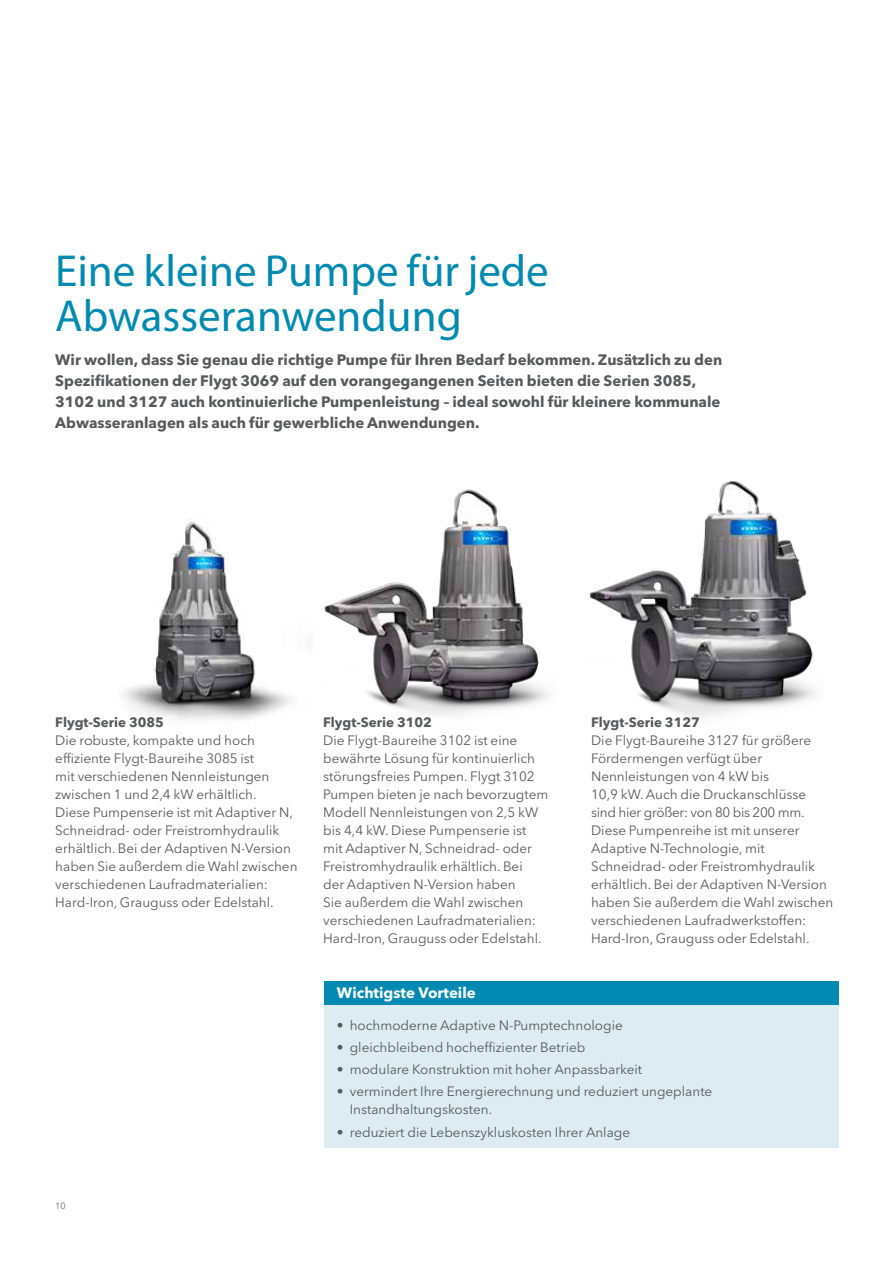
<style>
.page{position:relative;width:893px;height:1263px;background:#fff}
.page>*{position:absolute;margin:0;border:0;box-sizing:border-box;transform-origin:0 0}
.t1{font:45px/45px "Myriad Pro";color:#008ab1}
.t2{font:700 15px/21px "Avenir Next LT Pro";color:#58595b}
.t3{font:700 15px "Avenir Next LT Pro";color:#fff}
.t4{font:13.5px/18px "Avenir Next LT Pro";color:#58595b}
.t5{font:700 13.5px "Avenir Next LT Pro";color:#58595b}
.t6{font:9px "Avenir Next LT Pro";color:#6d6e71}
</style>
<div class="page">
<div style="left:324px;top:1003px;width:515px;height:145px;background:#ddecf2"></div>
<div style="left:324px;top:981px;width:515px;height:24px;background:#008ab1"></div>
<img style="left:123px;top:518px;width:168px;height:202px">
<img style="left:324px;top:489px;width:226px;height:227px">
<img style="left:590px;top:481px;width:227px;height:237px">
<h1 class="t1" style="left:55px;top:248px;width:495px">Eine kleine Pumpe für jede<br>Abwasseranwendung</h1>
<p class="t2" style="left:55px;top:349px;width:668px">Wir wollen, dass Sie genau die richtige Pumpe für Ihren Bedarf bekommen. Zusätzlich zu den Spezifikationen der Flygt 3069 auf den vorangegangenen Seiten bieten die Serien 3085, 3102 und 3127 auch kontinuierliche Pumpenleistung – ideal sowohl für kleinere kommunale Abwasseranlagen als auch für gewerbliche Anwendungen.</p>
<p class="t5" style="left:55px;top:714px;width:110px">Flygt-Serie 3085</p>
<p class="t4" style="left:55px;top:731px;width:244px">Die robuste, kompakte und hoch effiziente Flygt-Baureihe 3085 ist<br>mit verschiedenen Nennleistungen zwischen 1 und 2,4 kW erhältlich.<br>Diese Pumpenserie ist mit Adaptiver N, Schneidrad- oder Freistromhydraulik erhältlich. Bei der Adaptiven N-Version haben Sie außerdem die Wahl zwischen verschiedenen Laufradmaterialien:<br>Hard-Iron, Grauguss oder Edelstahl.</p>
<p class="t6" style="left:55px;top:1201px;width:12px">10</p>
<p class="t5" style="left:323px;top:714px;width:110px">Flygt-Serie 3102</p>
<p class="t4" style="left:323px;top:731px;width:227px">Die Flygt-Baureihe 3102 ist eine bewährte Lösung für kontinuierlich störungsfreies Pumpen. Flygt 3102<br>Pumpen bieten je nach bevorzugtem Modell Nennleistungen von 2,5 kW bis 4,4 kW. Diese Pumpenserie ist mit Adaptiver N, Schneidrad- oder Freistromhydraulik erhältlich. Bei<br>der Adaptiven N-Version haben<br>Sie außerdem die Wahl zwischen verschiedenen Laufradmaterialien:<br>Hard-Iron, Grauguss oder Edelstahl.</p>
<p class="t5" style="left:591px;top:714px;width:110px">Flygt-Serie 3127</p>
<p class="t4" style="left:591px;top:731px;width:244px">Die Flygt-Baureihe 3127 für größere Fördermengen verfügt über Nennleistungen von 4 kW bis<br>10,9 kW. Auch die Druckanschlüsse sind hier größer: von 80 bis 200 mm.<br>Diese Pumpenreihe ist mit unserer Adaptive N-Technologie, mit Schneidrad- oder Freistromhydraulik erhältlich. Bei der Adaptiven N-Version haben Sie außerdem die Wahl zwischen verschiedenen Laufradwerkstoffen:<br>Hard-Iron, Grauguss oder Edelstahl.</p>
<p class="t3" style="left:337px;top:983px;width:140px">Wichtigste Vorteile</p>
<p class="t4" style="left:337px;top:1016px;width:287px">• hochmoderne Adaptive N-Pumptechnologie</p>
<p class="t4" style="left:337px;top:1038px;width:250px">• gleichbleibend hocheffizienter Betrieb</p>
<p class="t4" style="left:337px;top:1060px;width:307px">• modulare Konstruktion mit hoher Anpassbarkeit</p>
<p class="t4" style="left:350px;top:1082px;width:364px;text-indent:-13px">• vermindert Ihre Energierechnung und reduziert ungeplante<br>Instandhaltungskosten.</p>
<p class="t4" style="left:337px;top:1123px;width:295px">• reduziert die Lebenszykluskosten Ihrer Anlage</p>
</div>
